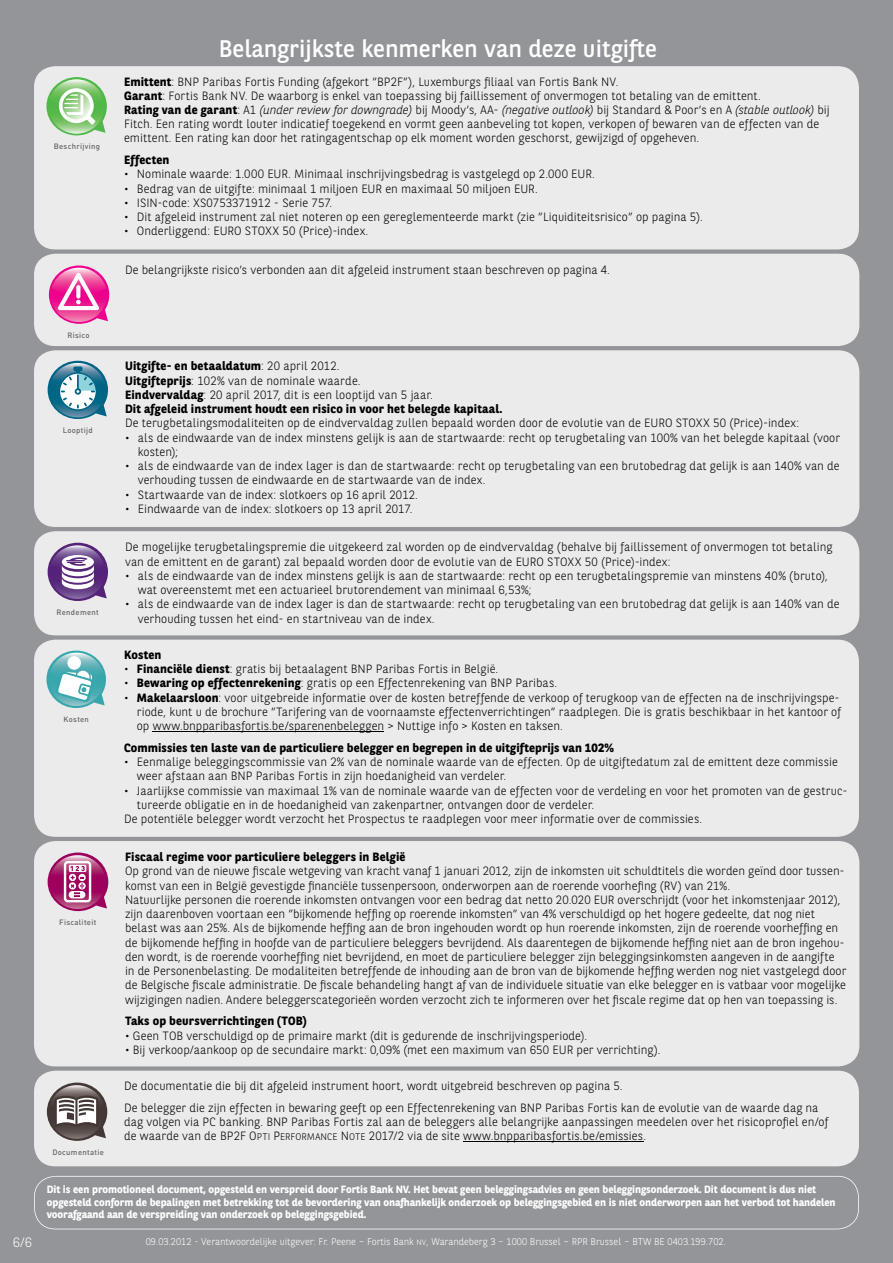
<style>
.page{position:relative;width:893px;height:1263px;background:#939598}
.page>*{position:absolute;margin:0;border:0;box-sizing:border-box;transform-origin:0 0}
.t1{font:24px "BNPP Sans";color:#fff}
.t2{font:300 13.5px "BNPP Sans";color:#fff}
.t3{font:300 12px/14.2px "BNPP Sans";letter-spacing:.005em;color:#000}
.t4{font:700 12px/14.2px "BNPP Sans";letter-spacing:.015em;color:#000}
.t5{font:700 10.5px/12.8px "BNPP Sans";letter-spacing:-.005em;color:#fff}
.t6{font:300 9.75px "BNPP Sans";color:#fff}
.t7{font:500 7.65px "DIN";letter-spacing:.04em;color:#636466}
.s1{font-weight:700}
.s2{font-style:italic}
.s3{font-weight:300}
.s4{font-family:"BNPP Sans Light SC800";font-weight:400}
.s5{font-family:"BNPP Sans Light SC800";font-weight:400;font-size:9.6px}
.s6{font-family:"BNPP Sans Light SC800";font-weight:400;font-size:7.8px}
</style>
<div class="page">
<svg style="left:34px;top:1176px;width:825px;height:53px"></svg>
<div style="left:34px;top:254px;width:825px;height:92px;background:#ebebec;border-radius:21px"></div>
<svg style="left:49px;top:265px;width:60px;height:59px"></svg>
<div style="left:34px;top:66px;width:825px;height:183px;background:#ebebec;border-radius:21px"></div>
<svg style="left:46px;top:77px;width:61px;height:58px"></svg>
<div style="left:34px;top:841px;width:825px;height:225px;background:#ebebec;border-radius:21px"></div>
<svg style="left:48px;top:852px;width:60px;height:59px"></svg>
<div style="left:34px;top:640px;width:825px;height:197px;background:#ebebec;border-radius:21px"></div>
<svg style="left:46px;top:650px;width:60px;height:58px"></svg>
<hr style="left:153px;top:731px;width:231px;height:1px;background:#000">
<div style="left:34px;top:1071px;width:825px;height:95px;background:#ebebec;border-radius:21px"></div>
<svg style="left:47px;top:1082px;width:60px;height:59px"></svg>
<hr style="left:463px;top:1141px;width:180px;height:1px;background:#000">
<div style="left:34px;top:531px;width:825px;height:104px;background:#ebebec;border-radius:21px"></div>
<svg style="left:48px;top:543px;width:60px;height:58px"></svg>
<div style="left:34px;top:350px;width:825px;height:177px;background:#ebebec;border-radius:21px"></div>
<svg style="left:48px;top:361px;width:60px;height:58px"></svg>
<p class="t7" style="left:54px;top:142px;width:48px">Beschrijving</p>
<h1 class="t1" style="left:219px;top:32px;width:440px">Belangrijkste kenmerken van deze uitgifte</h1>
<p class="t3" style="left:124px;top:74px;width:707px"><span class="s1">Emittent</span>: BNP Paribas Fortis Funding (afgekort ”BP2F”), Luxemburgs filiaal van Fortis Bank NV.<br><span class="s1">Garant</span>: Fortis Bank NV. De waarborg is enkel van toepassing bij faillissement of onvermogen tot betaling van de emittent.<br><span class="s1">Rating van de garant</span>: A1 <span class="s2">(under review for downgrade)</span> bij Moody’s, AA- <span class="s2">(negative outlook)</span> bij Standard &amp; Poor’s en A <span class="s2">(stable outlook)</span> bij Fitch. Een rating wordt louter indicatief toegekend en vormt geen aanbeveling tot kopen, verkopen of bewaren van de effecten van de emittent. Een rating kan door het ratingagentschap op elk moment worden geschorst, gewijzigd of opgeheven.</p>
<p class="t4" style="left:124px;top:152px;width:47px">Effecten</p>
<p class="t3" style="left:124px;top:167px;width:472px">• Nominale waarde: 1.000 EUR. Minimaal inschrijvingsbedrag is vastgelegd op 2.000 EUR.</p>
<p class="t3" style="left:124px;top:181px;width:415px">• Bedrag van de uitgifte: minimaal 1 miljoen EUR en maximaal 50 miljoen EUR.</p>
<p class="t3" style="left:124px;top:195px;width:210px">• ISIN-code: XS0753371912 - Serie 757.</p>
<p class="t3" style="left:124px;top:209px;width:580px">• Dit afgeleid instrument zal niet noteren op een gereglementeerde markt (zie ”Liquiditeitsrisico” op pagina 5).</p>
<p class="t3" style="left:124px;top:224px;width:246px">• Onderliggend: EURO STOXX 50 (Price)-index.</p>
<p class="t3" style="left:125px;top:262px;width:486px">De belangrijkste risico’s verbonden aan dit afgeleid instrument staan beschreven op pagina 4.</p>
<p class="t2" style="left:13px;top:1233px;width:20px">6/6</p>
<p class="t7" style="left:67px;top:330px;width:24px">Risico</p>
<p class="t7" style="left:63px;top:425px;width:32px">Looptijd</p>
<p class="t7" style="left:56px;top:607px;width:44px">Rendement</p>
<p class="t7" style="left:64px;top:714px;width:27px">Kosten</p>
<p class="t7" style="left:59px;top:917px;width:39px">Fiscaliteit</p>
<p class="t7" style="left:52px;top:1147px;width:53px">Documentatie</p>
<p class="t4" style="left:125px;top:359px;width:379px">Uitgifte- en betaaldatum<span class="s3">: 20 april 2012.<br></span>Uitgifteprijs<span class="s3">: 102% van de nominale waarde.<br></span>Eindvervaldag<span class="s3">: 20 april 2017, dit is een looptijd van 5 jaar.<br></span>Dit afgeleid instrument houdt een risico in voor het belegde kapitaal.</p>
<p class="t3" style="left:125px;top:416px;width:675px">De terugbetalingsmodaliteiten op de eindvervaldag zullen bepaald worden door de evolutie van de EURO STOXX 50 (Price)-index:</p>
<p class="t3" style="left:138px;top:430px;width:704px;text-indent:-13px">• als de eindwaarde van de index minstens gelijk is aan de startwaarde: recht op terugbetaling van 100% van het belegde kapitaal (voor kosten);</p>
<p class="t3" style="left:138px;top:458px;width:703px;text-indent:-13px">• als de eindwaarde van de index lager is dan de startwaarde: recht op terugbetaling van een brutobedrag dat gelijk is aan 140% van de verhouding tussen de eindwaarde en de startwaarde van de index.</p>
<p class="t3" style="left:125px;top:487px;width:294px">• Startwaarde van de index: slotkoers op 16 april 2012.</p>
<p class="t3" style="left:125px;top:501px;width:289px">• Eindwaarde van de index: slotkoers op 13 april 2017.</p>
<p class="t3" style="left:125px;top:539px;width:709px">De mogelijke terugbetalingspremie die uitgekeerd zal worden op de eindvervaldag (behalve bij faillissement of onvermogen tot betaling van de emittent en de garant) zal bepaald worden door de evolutie van de EURO STOXX 50 (Price)-index:</p>
<p class="t3" style="left:138px;top:568px;width:692px;text-indent:-13px">• als de eindwaarde van de index minstens gelijk is aan de startwaarde: recht op een terugbetalingspremie van minstens 40% (bruto), wat overeenstemt met een actuarieel brutorendement van minimaal 6,53%;</p>
<p class="t3" style="left:138px;top:596px;width:703px;text-indent:-13px">• als de eindwaarde van de index lager is dan de startwaarde: recht op terugbetaling van een brutobedrag dat gelijk is aan 140% van de verhouding tussen het eind- en startniveau van de index.</p>
<p class="t4" style="left:124px;top:647px;width:39px">Kosten</p>
<p class="t3" style="left:124px;top:661px;width:376px">• <span class="s1">Financiële dienst</span>: gratis bij betaalagent BNP Paribas Fortis in België.</p>
<p class="t3" style="left:124px;top:675px;width:435px">• <span class="s1">Bewaring op effectenrekening</span>: gratis op een Effectenrekening van BNP Paribas.</p>
<p class="t3" style="left:137px;top:690px;width:706px;text-align:justify;text-indent:-13px">• <span class="s1">Makelaarsloon</span>: voor uitgebreide informatie over de kosten betreffende de verkoop of terugkoop van de effecten na de inschrijvingspe&shy;riode, kunt u de brochure ”Tarifering van de voornaamste effectenverrichtingen” raadplegen. Die is gratis beschikbaar in het kantoor of op www.bnpparibasfortis.be/sparenenbeleggen &gt; Nuttige info &gt; Kosten en taksen.</p>
<p class="t4" style="left:124px;top:740px;width:491px">Commissies ten laste van de particuliere belegger en begrepen in de uitgifteprijs van 102%</p>
<p class="t3" style="left:137px;top:754px;width:702px;text-indent:-13px">• Eenmalige beleggingscommissie van 2% van de nominale waarde van de effecten. Op de uitgiftedatum zal de emittent deze commissie weer afstaan aan BNP Paribas Fortis in zijn hoedanigheid van verdeler.</p>
<p class="t3" style="left:124px;top:783px;width:725px">• Jaarlijkse commissie van maximaal 1% van de nominale waarde van de effecten voor de verdeling en voor het promoten van de gestruc-</p>
<p class="t3" style="left:137px;top:797px;width:459px">tureerde obligatie en in de hoedanigheid van zakenpartner, ontvangen door de verdeler.</p>
<p class="t3" style="left:124px;top:811px;width:580px">De potentiële belegger wordt verzocht het Prospectus te raadplegen voor meer informatie over de commissies.</p>
<p class="t4" style="left:125px;top:849px;width:282px">Fiscaal regime voor particuliere beleggers in België</p>
<p class="t3" style="left:125px;top:863px;width:723px">Op grond van de nieuwe fiscale wetgeving van kracht vanaf 1 januari 2012, zijn de inkomsten uit schuldtitels die worden geïnd door tussen&shy;komst van een in België gevestigde financiële tussenpersoon, onderworpen aan de roerende voorhefing (RV) van 21%.<br>Natuurlijke personen die roerende inkomsten ontvangen voor een bedrag dat netto 20.020 EUR overschrijdt (voor het inkomstenjaar 2012), zijn daarenboven voortaan een ”bijkomende heffing op roerende inkomsten” van 4% verschuldigd op het hogere gedeelte, dat nog niet belast was aan 25%. Als de bijkomende heffing aan de bron ingehouden wordt op hun roerende inkomsten, zijn de roerende voorheffing en de bijkomende heffing in hoofde van de particuliere beleggers bevrijdend. Als daarentegen de bijkomende heffing niet aan de bron ingehou&shy;den wordt, is de roerende voorheffing niet bevrijdend, en moet de particuliere belegger zijn beleggingsinkomsten aangeven in de aangifte in de Personenbelasting. De modaliteiten betreffende de inhouding aan de bron van de bijkomende heffing werden nog niet vastgelegd door de Belgische fiscale administratie. De fiscale behandeling hangt af van de individuele situatie van elke belegger en is vatbaar voor mogelijke wijzigingen nadien. Andere beleggerscategorieën worden verzocht zich te informeren over het fiscale regime dat op hen van toepassing is.</p>
<p class="t4" style="left:125px;top:1013px;width:183px">Taks op beursverrichtingen (TOB)</p>
<p class="t3" style="left:125px;top:1028px;width:464px">• Geen TOB verschuldigd op de primaire markt (dit is gedurende de inschrijvingsperiode).</p>
<p class="t3" style="left:125px;top:1042px;width:537px">• Bij verkoop/aankoop op de secundaire markt: 0,09% (met een maximum van 650 EUR per verrichting).</p>
<p class="t3" style="left:124px;top:1074px;width:696px;line-height:21.8px">De documentatie die bij dit afgeleid instrument hoort, wordt uitgebreid beschreven op pagina 5.<br>De belegger die zijn effecten in bewaring geeft op een Effectenrekening van BNP Paribas Fortis kan de evolutie van de waarde dag na</p>
<p class="t3" style="left:124px;top:1114px;width:706px">dag volgen via PC banking. BNP Paribas Fortis zal aan de beleggers alle belangrijke aanpassingen meedelen over het risicoprofiel en/of de waarde van de BP2F <span class="s4">O</span><span class="s5">PTI</span> <span class="s4">P</span><span class="s5">ERFORMANCE</span> <span class="s4">N</span><span class="s5">OTE</span> 2017/2 via de site www.bnpparibasfortis.be/emissies.</p>
<p class="t5" style="left:47px;top:1182px;width:790px">Dit is een promotioneel document, opgesteld en verspreid door Fortis Bank NV. Het bevat geen beleggingsadvies en geen beleggingsonderzoek. Dit document is dus niet opgesteld conform de bepalingen met betrekking tot de bevordering van onafhankelijk onderzoek op beleggingsgebied en is niet onderworpen aan het verbod tot handelen voorafgaand aan de verspreiding van onderzoek op beleggingsgebied.</p>
<p class="t6" style="left:146px;top:1235px;width:582px">09.03.2012 - Verantwoordelijke uitgever: Fr. Peene – Fortis Bank <span class="s6">NV</span>, Warandeberg 3 – 1000 Brussel – RPR Brussel – BTW BE 0403.199.702.</p>
</div>
